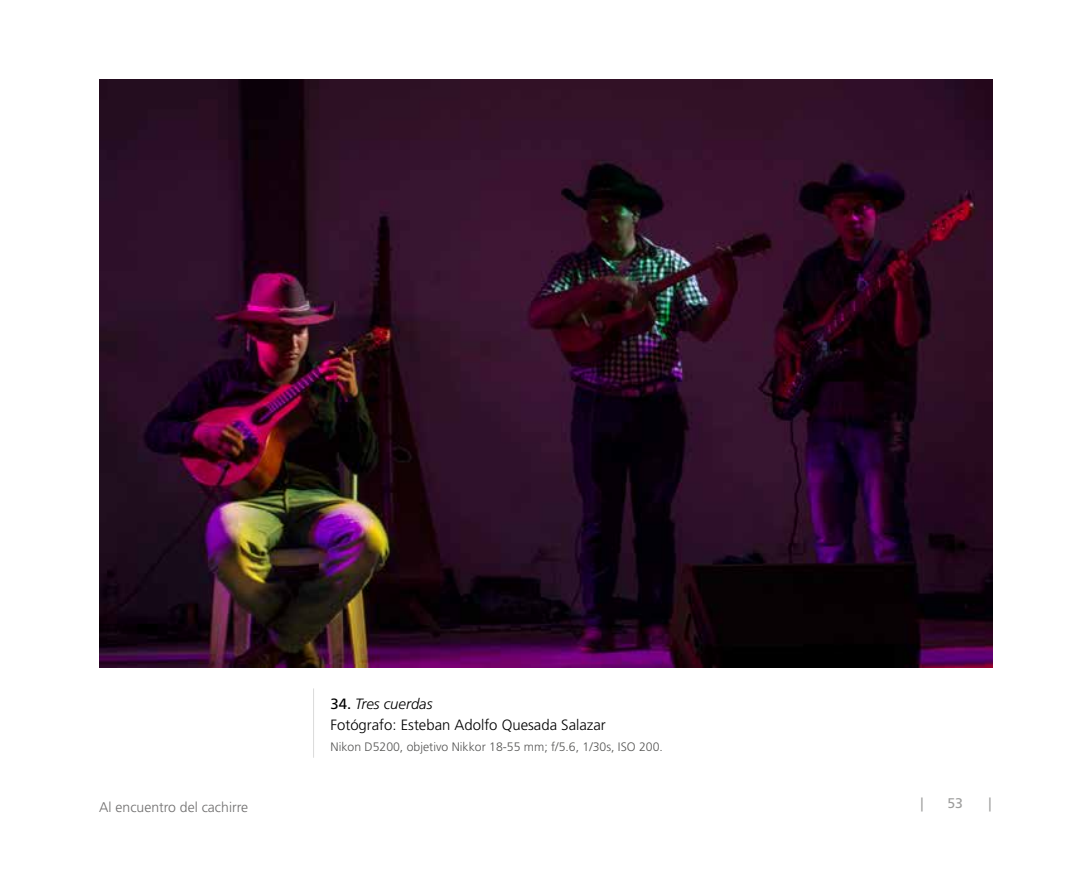
<style>
.page{position:relative;width:1092px;height:893px;background:#fff}
.page>*{position:absolute;margin:0;border:0;box-sizing:border-box;transform-origin:0 0}
.t1{font:300 14.88px/21px "Frutiger LT Std";color:#000}
.t2{font:300 14px "Frutiger LT Std";color:#706f6f}
.t3{font:14px "Frutiger LT Std";color:#9d9d9c}
.t4{font:300 12.25px "Frutiger LT Std";color:#575756}
.s1{font-weight:400}
.s2{font-style:italic}
</style>
<div class="page">
<hr style="left:313px;top:688px;width:1px;height:70px;background:#dadada">
<img style="left:99px;top:79px;width:893px;height:588px">
<p class="t1" style="left:330px;top:694px;width:277px"><span class="s1">34.</span> <span class="s2">Tres cuerdas<br></span>Fotógrafo: Esteban Adolfo Quesada Salazar</p>
<p class="t4" style="left:330px;top:740px;width:334px">Nikon D5200, objetivo Nikkor 18-55 mm; f/5.6, 1/30s, ISO 200.</p>
<p class="t2" style="left:99px;top:799px;width:150px">Al encuentro del cachirre</p>
<p class="t3" style="left:920px;top:795px;width:5px">|</p>
<p class="t3" style="left:947px;top:795px;width:17px">53</p>
<p class="t3" style="left:988px;top:795px;width:5px">|</p>
</div>
